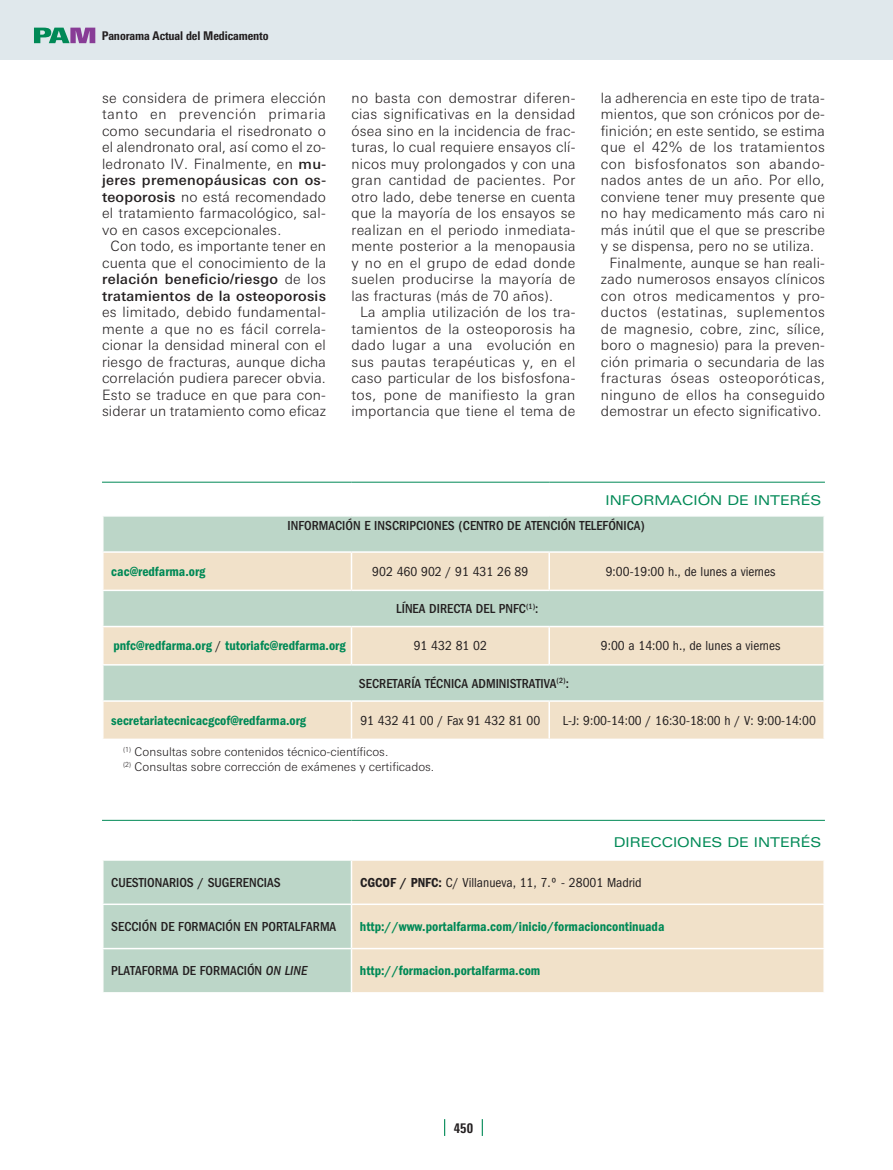
<style>
.page{position:relative;width:893px;height:1170px;background:#fff}
.page>*{position:absolute;margin:0;border:0;box-sizing:border-box;transform-origin:0 0}
.t1{font:300 14.25px "Linotype Univers Basic";letter-spacing:.02em;color:#231f20}
.t2{font:500 14.25px "Linotype Univers Basic";letter-spacing:.02em;color:#231f20}
.t3{font:300 14.25px "Linotype Univers Basic";letter-spacing:.04em;color:#231f20}
.t4{font:300 14.25px "Linotype Univers Basic";letter-spacing:.05em;color:#231f20}
.t5{font:500 condensed 13.5px/24.9px "ITC Franklin Gothic Std";color:#231f20}
.t6{font:condensed 13.5px "ITC Franklin Gothic Std";color:#231f20}
.t7{font:13.5px "ITC Franklin Gothic Std Dm Cd";color:#008956}
.t8{font:13.5px "Linotype Univers Extd";color:#008956}
.t9{font:800 condensed 13.5px "Linotype Univers";color:#231f20;scale:.95 1}
.t10{font:300 12px/14.5px "Linotype Univers Basic";color:#231f20}
.t11{font:800 condensed 12px "Linotype Univers";letter-spacing:-.01em;color:#231f20}
.s1{font-weight:500}
.s2{font-weight:300}
.s3{font-family:"Linotype Univers Extd";font-weight:400;font-stretch:normal;color:#008956}
.s4{font-family:"ITC Franklin Gothic Std";font-stretch:condensed;color:#231f20}
.s5{font-family:"ITC Franklin Gothic Std Dm Cd";font-stretch:normal}
.s6{font-style:italic}
</style>
<div class="page">
<svg style="left:444px;top:1119px;width:1px;height:16px"></svg>
<svg style="left:482px;top:1119px;width:1px;height:16px"></svg>
<div style="left:0;top:0;width:893px;height:59px;background:#e0e8ec"></div>
<svg style="left:34px;top:28px;width:61px;height:15px"></svg>
<div style="left:104px;top:860px;width:247px;height:132px;background:#bcd6c8"></div>
<div style="left:352px;top:860px;width:471px;height:132px;background:#f1e1c9"></div>
<hr style="left:102px;top:903px;width:249px;height:1px;background:#fff">
<hr style="left:102px;top:947px;width:249px;height:2px;background:#fff">
<hr style="left:102px;top:819px;width:249px;height:1px;background:#008956">
<hr style="left:351px;top:819px;width:474px;height:1px;background:#008956">
<hr style="left:351px;top:903px;width:474px;height:1px;background:#fff">
<hr style="left:351px;top:947px;width:474px;height:2px;background:#fff">
<div style="left:104px;top:516px;width:719px;height:35px;background:#bcd6c8"></div>
<svg style="left:104px;top:553px;width:719px;height:185px;background:#dcddc9"></svg>
<hr style="left:351px;top:552px;width:1px;height:37px;background:#fff">
<hr style="left:548px;top:552px;width:2px;height:37px;background:#fff">
<hr style="left:351px;top:627px;width:1px;height:37px;background:#fff">
<hr style="left:351px;top:701px;width:1px;height:37px;background:#fff">
<hr style="left:548px;top:701px;width:2px;height:37px;background:#fff">
<hr style="left:548px;top:627px;width:2px;height:37px;background:#fff">
<hr style="left:102px;top:589px;width:249px;height:2px;background:#fff">
<hr style="left:351px;top:589px;width:198px;height:2px;background:#fff">
<hr style="left:549px;top:589px;width:276px;height:2px;background:#fff">
<hr style="left:102px;top:625px;width:249px;height:2px;background:#fff">
<hr style="left:351px;top:625px;width:198px;height:2px;background:#fff">
<hr style="left:549px;top:625px;width:276px;height:2px;background:#fff">
<hr style="left:102px;top:664px;width:249px;height:1px;background:#fff">
<hr style="left:351px;top:664px;width:198px;height:1px;background:#fff">
<hr style="left:549px;top:664px;width:276px;height:1px;background:#fff">
<hr style="left:102px;top:700px;width:249px;height:1px;background:#fff">
<hr style="left:351px;top:700px;width:198px;height:1px;background:#fff">
<hr style="left:549px;top:700px;width:276px;height:1px;background:#fff">
<hr style="left:102px;top:482px;width:249px;height:1px;background:#008956">
<hr style="left:351px;top:482px;width:198px;height:1px;background:#008956">
<hr style="left:549px;top:482px;width:276px;height:1px;background:#008956">
<p class="t11" style="left:102px;top:29px;width:168px">Panorama Actual del Medicamento</p>
<p class="t1" style="left:102px;top:89px;width:225px">se considera de primera elección</p>
<p class="t4" style="left:102px;top:106px;width:225px">tanto en prevención primaria</p>
<p class="t1" style="left:102px;top:122px;width:225px">como secundaria el risedronato o</p>
<p class="t1" style="left:102px;top:139px;width:225px">el alendronato oral, así como el zo-</p>
<p class="t1" style="left:102px;top:155px;width:225px">ledronato IV. Finalmente, en <span class="s1">mu-</span></p>
<p class="t2" style="left:102px;top:172px;width:225px">jeres premenopáusicas con os-</p>
<p class="t1" style="left:102px;top:188px;width:225px"><span class="s1">teoporosis</span> no está recomendado</p>
<p class="t1" style="left:102px;top:205px;width:224px">el tratamiento farmacológico, sal-</p>
<p class="t1" style="left:102px;top:221px;width:181px">vo en casos excepcionales.</p>
<p class="t1" style="left:111px;top:238px;width:217px">Con todo, es importante tener en</p>
<p class="t1" style="left:102px;top:254px;width:226px">cuenta que el conocimiento de la</p>
<p class="t2" style="left:102px;top:271px;width:225px">relación beneficio/riesgo <span class="s2">de los</span></p>
<p class="t2" style="left:102px;top:287px;width:225px">tratamientos de la osteoporosis</p>
<p class="t1" style="left:102px;top:304px;width:225px">es limitado, debido fundamental-</p>
<p class="t1" style="left:102px;top:320px;width:225px">mente a que no es fácil correla-</p>
<p class="t1" style="left:102px;top:337px;width:225px">cionar la densidad mineral con el</p>
<p class="t1" style="left:102px;top:353px;width:225px">riesgo de fracturas, aunque dicha</p>
<p class="t1" style="left:102px;top:370px;width:225px">correlación pudiera parecer obvia.</p>
<p class="t1" style="left:102px;top:386px;width:225px">Esto se traduce en que para con-</p>
<p class="t1" style="left:102px;top:403px;width:226px">siderar un tratamiento como eficaz</p>
<p class="t1" style="left:351px;top:89px;width:225px">no basta con demostrar diferen-</p>
<p class="t1" style="left:351px;top:106px;width:225px">cias significativas en la densidad</p>
<p class="t1" style="left:351px;top:122px;width:225px">ósea sino en la incidencia de frac-</p>
<p class="t1" style="left:351px;top:139px;width:225px">turas, lo cual requiere ensayos clí-</p>
<p class="t1" style="left:351px;top:155px;width:225px">nicos muy prolongados y con una</p>
<p class="t1" style="left:351px;top:172px;width:225px">gran cantidad de pacientes. Por</p>
<p class="t1" style="left:351px;top:188px;width:225px">otro lado, debe tenerse en cuenta</p>
<p class="t1" style="left:351px;top:205px;width:225px">que la mayoría de los ensayos se</p>
<p class="t1" style="left:351px;top:221px;width:225px">realizan en el periodo inmediata-</p>
<p class="t1" style="left:351px;top:238px;width:225px">mente posterior a la menopausia</p>
<p class="t1" style="left:351px;top:254px;width:225px">y no en el grupo de edad donde</p>
<p class="t1" style="left:351px;top:271px;width:226px">suelen producirse la mayoría de</p>
<p class="t1" style="left:351px;top:287px;width:203px">las fracturas (más de 70 años).</p>
<p class="t1" style="left:360px;top:304px;width:217px">La amplia utilización de los tra-</p>
<p class="t1" style="left:351px;top:320px;width:226px">tamientos de la osteoporosis ha</p>
<p class="t1" style="left:351px;top:337px;width:225px">dado lugar a una evolución en</p>
<p class="t1" style="left:351px;top:353px;width:226px">sus pautas terapéuticas y, en el</p>
<p class="t1" style="left:351px;top:370px;width:225px">caso particular de los bisfosfona-</p>
<p class="t1" style="left:351px;top:386px;width:225px">tos, pone de manifiesto la gran</p>
<p class="t1" style="left:351px;top:403px;width:225px">importancia que tiene el tema de</p>
<p class="t1" style="left:601px;top:89px;width:225px">la adherencia en este tipo de trata-</p>
<p class="t1" style="left:601px;top:106px;width:225px">mientos, que son crónicos por de-</p>
<p class="t1" style="left:601px;top:122px;width:225px">finición; en este sentido, se estima</p>
<p class="t1" style="left:601px;top:139px;width:225px">que el 42% de los tratamientos</p>
<p class="t3" style="left:601px;top:155px;width:225px">con bisfosfonatos son abando-</p>
<p class="t1" style="left:601px;top:172px;width:225px">nados antes de un año. Por ello,</p>
<p class="t1" style="left:601px;top:188px;width:225px">conviene tener muy presente que</p>
<p class="t1" style="left:601px;top:205px;width:225px">no hay medicamento más caro ni</p>
<p class="t1" style="left:601px;top:221px;width:225px">más inútil que el que se prescribe</p>
<p class="t1" style="left:601px;top:238px;width:215px">y se dispensa, pero no se utiliza.</p>
<p class="t1" style="left:609px;top:254px;width:217px">Finalmente, aunque se han reali-</p>
<p class="t1" style="left:601px;top:271px;width:225px">zado numerosos ensayos clínicos</p>
<p class="t1" style="left:601px;top:287px;width:225px">con otros medicamentos y pro-</p>
<p class="t3" style="left:601px;top:304px;width:225px">ductos (estatinas, suplementos</p>
<p class="t1" style="left:601px;top:320px;width:225px">de magnesio, cobre, zinc, sílice,</p>
<p class="t1" style="left:601px;top:337px;width:225px">boro o magnesio) para la preven-</p>
<p class="t1" style="left:601px;top:353px;width:225px">ción primaria o secundaria de las</p>
<p class="t3" style="left:601px;top:370px;width:226px">fracturas óseas osteoporóticas,</p>
<p class="t1" style="left:601px;top:386px;width:225px">ninguno de ellos ha conseguido</p>
<p class="t1" style="left:601px;top:403px;width:222px">demostrar un efecto significativo.</p>
<p class="t5" style="left:287px;top:488px;width:534px;text-indent:318px"><span class="s3">IN FORMACIÓN DE INTERÉS<br></span>INFORMACIÓN E INSCRIPCIONES (CENTRO DE ATENCIÓN TELEFÓNICA)</p>
<p class="t7" style="left:111px;top:563px;width:96px">cac@redfarma.org</p>
<p class="t6" style="left:372px;top:563px;width:158px">902 460 902 / 91 431 26 89</p>
<p class="t6" style="left:606px;top:563px;width:171px">9:00-19:00 h., de lunes a viernes</p>
<p class="t5" style="left:396px;top:596px;width:144px">LÍNEA DIRECTA DEL PNFC<sup>(1)</sup>:</p>
<p class="t7" style="left:113px;top:638px;width:234px">pnfc@redfarma.org <span class="s4">/</span> tutoriafc@redfarma.org</p>
<p class="t6" style="left:414px;top:638px;width:75px">91 432 81 02</p>
<p class="t6" style="left:601px;top:638px;width:181px">9:00 a 14:00 h., de lunes a viernes</p>
<p class="t5" style="left:359px;top:670px;width:211px">SECRETARÍA TÉCNICA ADMINISTRATIVA<sup>(2)</sup>:</p>
<p class="t7" style="left:111px;top:712px;width:196px">secretariatecnicacgcof@redfarma.org</p>
<p class="t6" style="left:360px;top:712px;width:181px">91 432 41 00 / Fax 91 432 81 00</p>
<p class="t6" style="left:563px;top:712px;width:255px">L-J: 9:00-14:00 / 16:30-18:00 h / V: 9:00-14:00</p>
<p class="t10" style="left:123px;top:744px;width:312px"><sup>(1)</sup> Consultas sobre contenidos técnico-científicos.<br><sup>(2)</sup> Consultas sobre corrección de exámenes y certificados.</p>
<p class="t8" style="left:614px;top:833px;width:207px">DIRECCIONES DE INTERÉS</p>
<p class="t5" style="left:111px;top:869px;width:171px">CUESTIONARIOS / SUGERENCIAS</p>
<p class="t6" style="left:360px;top:874px;width:283px"><span class="s5">CGCOF / PNFC:</span> C/ Villanueva, 11, 7.º - 28001 Madrid</p>
<p class="t5" style="left:111px;top:914px;width:227px">SECCIÓN DE FORMACIÓN EN PORTALFARMA</p>
<p class="t7" style="left:360px;top:918px;width:306px">http://www.portalfarma.com/inicio/formacioncontinuada</p>
<p class="t5" style="left:111px;top:958px;width:197px">PLATAFORMA DE FORMACIÓN <span class="s6">ON LINE</span></p>
<p class="t7" style="left:360px;top:963px;width:182px">http://formacion.portalfarma.com</p>
<p class="t9" style="left:454px;top:1119px;width:22px">450</p>
</div>
